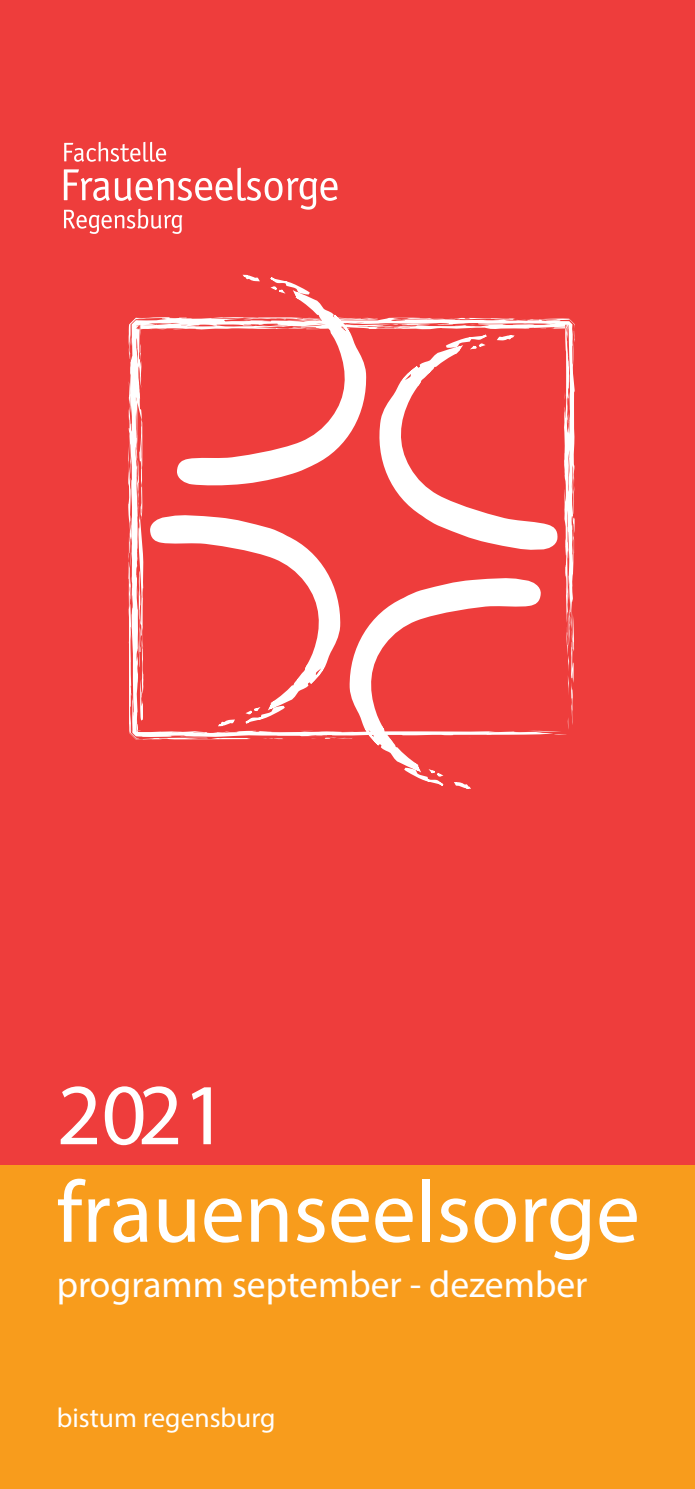
<style>
.page{position:relative;width:695px;height:1489px;background:#fff}
.page>*{position:absolute;margin:0;border:0;box-sizing:border-box;transform-origin:0 0}
.t1{font:87.5px "Myriad Pro";color:#fff}
.t2{font:37.5px "Myriad Pro";color:#fff}
.t3{font:27.5px "Myriad Pro";color:#fff}
</style>
<div class="page">
<div style="left:0;top:0;width:694px;height:1488px;background:#ee3d3c"></div>
<div style="left:0;top:1165px;width:694px;height:323px;background:#f89c1c"></div>
<svg style="left:128px;top:317px;width:447px;height:423px"></svg>
<svg style="left:149px;top:274px;width:409px;height:515px"></svg>
<svg style="left:64px;top:142px;width:102px;height:20px"></svg>
<svg style="left:64px;top:168px;width:273px;height:66px"></svg>
<p class="t1" style="left:57px;top:1060px;width:172px">2021</p>
<p class="t1" style="left:57px;top:1158px;width:584px">frauenseelsorge</p>
<p class="t2" style="left:57px;top:1260px;width:532px">programm september - dezember</p>
<p class="t3" style="left:57px;top:1400px;width:220px">bistum regensburg</p>
</div>
